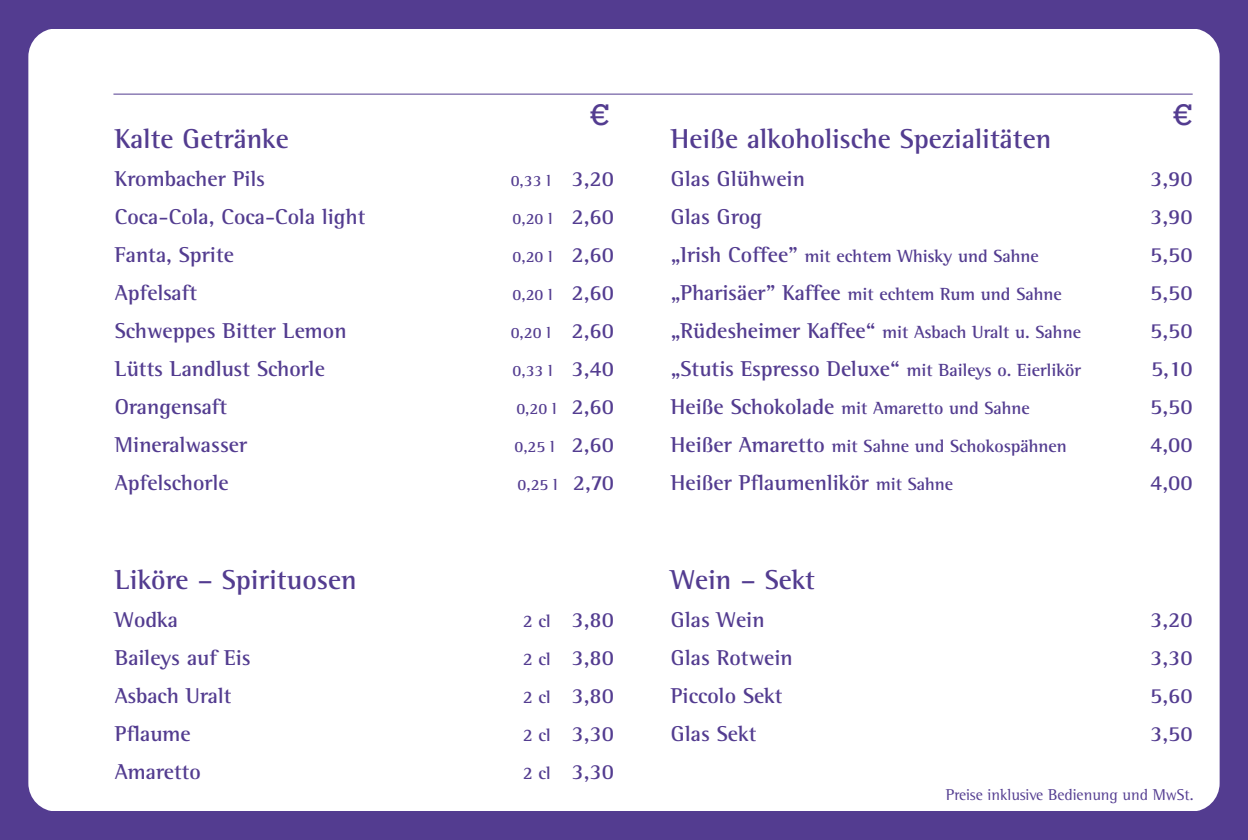
<style>
.page{position:relative;width:1248px;height:840px;background:#fff}
.page>*{position:absolute;margin:0;border:0;box-sizing:border-box;transform-origin:0 0}
.t1{font:700 28px "Rotis Semi Serif";color:#533c90}
.t2{font:28px "Rockwell";color:#533c90}
.t3{font:700 22px "Rotis Semi Serif";color:#533c90}
.t4{font:700 18px "Rotis Semi Serif";color:#533c90}
.t5{font:700 16px "Rotis Semi Serif";color:#533c90}
.t6{font:16px "Rotis Semi Serif";color:#533c90}
.s1{font-size:22px}
.s2{font-size:18px}
</style>
<div class="page">
<div style="left:0;top:0;width:1247px;height:839px;background:#533c90"></div>
<div style="left:28px;top:28px;width:1191px;height:783px;background:#fff;border-radius:28px"></div>
<hr style="left:113px;top:94px;width:1079px;height:1px;background:#533c90">
<p class="t2" style="left:589px;top:97px;width:22px">€</p>
<p class="t1" style="left:115px;top:122px;width:175px">Kalte Getränke</p>
<p class="t3" style="left:115px;top:165px;width:152px">Krombacher Pils</p>
<p class="t5" style="left:510px;top:171px;width:105px">0,33 l <span class="s1">3,20</span></p>
<p class="t3" style="left:115px;top:203px;width:252px">Coca-Cola, Coca-Cola light</p>
<p class="t5" style="left:512px;top:209px;width:103px">0,20 l <span class="s1">2,60</span></p>
<p class="t3" style="left:115px;top:241px;width:121px">Fanta, Sprite</p>
<p class="t5" style="left:512px;top:247px;width:103px">0,20 l <span class="s1">2,60</span></p>
<p class="t3" style="left:115px;top:279px;width:84px">Apfelsaft</p>
<p class="t5" style="left:512px;top:285px;width:103px">0,20 l <span class="s1">2,60</span></p>
<p class="t3" style="left:115px;top:317px;width:233px">Schweppes Bitter Lemon</p>
<p class="t5" style="left:510px;top:323px;width:105px">0,20 l <span class="s1">2,60</span></p>
<p class="t3" style="left:115px;top:355px;width:211px">Lütts Landlust Schorle</p>
<p class="t5" style="left:512px;top:361px;width:103px">0,33 l <span class="s1">3,40</span></p>
<p class="t3" style="left:115px;top:393px;width:114px">Orangensaft</p>
<p class="t5" style="left:516px;top:399px;width:99px">0,20 l <span class="s1">2,60</span></p>
<p class="t3" style="left:115px;top:431px;width:134px">Mineralwasser</p>
<p class="t5" style="left:514px;top:437px;width:101px">0,25 l <span class="s1">2,60</span></p>
<p class="t3" style="left:115px;top:469px;width:115px">Apfelschorle</p>
<p class="t5" style="left:517px;top:475px;width:98px">0,25 l <span class="s1">2,70</span></p>
<p class="t1" style="left:115px;top:562px;width:243px">Liköre – Spirituosen</p>
<p class="t3" style="left:115px;top:605px;width:65px">Wodka</p>
<p class="t3" style="left:522px;top:605px;width:93px"><span class="s2">2 cl</span> 3,80</p>
<p class="t3" style="left:115px;top:643px;width:137px">Baileys auf Eis</p>
<p class="t3" style="left:522px;top:643px;width:93px"><span class="s2">2 cl</span> 3,80</p>
<p class="t3" style="left:115px;top:681px;width:118px">Asbach Uralt</p>
<p class="t3" style="left:522px;top:681px;width:93px"><span class="s2">2 cl</span> 3,80</p>
<p class="t3" style="left:115px;top:719px;width:77px">Pflaume</p>
<p class="t3" style="left:522px;top:719px;width:93px"><span class="s2">2 cl</span> 3,30</p>
<p class="t3" style="left:115px;top:757px;width:88px">Amaretto</p>
<p class="t3" style="left:522px;top:757px;width:93px"><span class="s2">2 cl</span> 3,30</p>
<p class="t2" style="left:1172px;top:97px;width:22px">€</p>
<p class="t1" style="left:670px;top:122px;width:382px">Heiße alkoholische Spezialitäten</p>
<p class="t3" style="left:670px;top:165px;width:136px">Glas Glühwein</p>
<p class="t3" style="left:1150px;top:165px;width:44px">3,90</p>
<p class="t3" style="left:670px;top:203px;width:93px">Glas Grog</p>
<p class="t3" style="left:1150px;top:203px;width:44px">3,90</p>
<p class="t4" style="left:670px;top:245px;width:369px"><span class="s1">„Irish Coffee”</span> mit echtem Whisky und Sahne</p>
<p class="t3" style="left:1150px;top:241px;width:44px">5,50</p>
<p class="t4" style="left:670px;top:283px;width:392px"><span class="s1">„Pharisäer” Kaffee</span> mit echtem Rum und Sahne</p>
<p class="t3" style="left:1150px;top:279px;width:44px">5,50</p>
<p class="t4" style="left:670px;top:321px;width:411px"><span class="s1">„Rüdesheimer Kaffee“</span> mit Asbach Uralt u. Sahne</p>
<p class="t3" style="left:1150px;top:317px;width:44px">5,50</p>
<p class="t3" style="left:670px;top:355px;width:412px">„Stutis Espresso Deluxe“ <span class="s2">mit Baileys o. Eierlikör</span></p>
<p class="t3" style="left:1150px;top:355px;width:43px">5,10</p>
<p class="t4" style="left:670px;top:397px;width:360px"><span class="s1">Heiße Schokolade</span> mit Amaretto und Sahne</p>
<p class="t3" style="left:1150px;top:393px;width:44px">5,50</p>
<p class="t4" style="left:670px;top:435px;width:397px"><span class="s1">Heißer Amaretto</span> mit Sahne und Schokospähnen</p>
<p class="t3" style="left:1150px;top:431px;width:44px">4,00</p>
<p class="t3" style="left:670px;top:469px;width:284px">Heißer Pflaumenlikör <span class="s2">mit Sahne</span></p>
<p class="t3" style="left:1150px;top:469px;width:44px">4,00</p>
<p class="t1" style="left:670px;top:562px;width:146px">Wein – Sekt</p>
<p class="t3" style="left:670px;top:605px;width:95px">Glas Wein</p>
<p class="t3" style="left:1150px;top:605px;width:44px">3,20</p>
<p class="t3" style="left:670px;top:643px;width:123px">Glas Rotwein</p>
<p class="t3" style="left:1150px;top:643px;width:44px">3,30</p>
<p class="t3" style="left:670px;top:681px;width:113px">Piccolo Sekt</p>
<p class="t3" style="left:1150px;top:681px;width:44px">5,60</p>
<p class="t3" style="left:670px;top:719px;width:87px">Glas Sekt</p>
<p class="t3" style="left:1150px;top:719px;width:44px">3,50</p>
<p class="t6" style="left:945px;top:784px;width:249px">Preise inklusive Bedienung und MwSt.</p>
</div>
